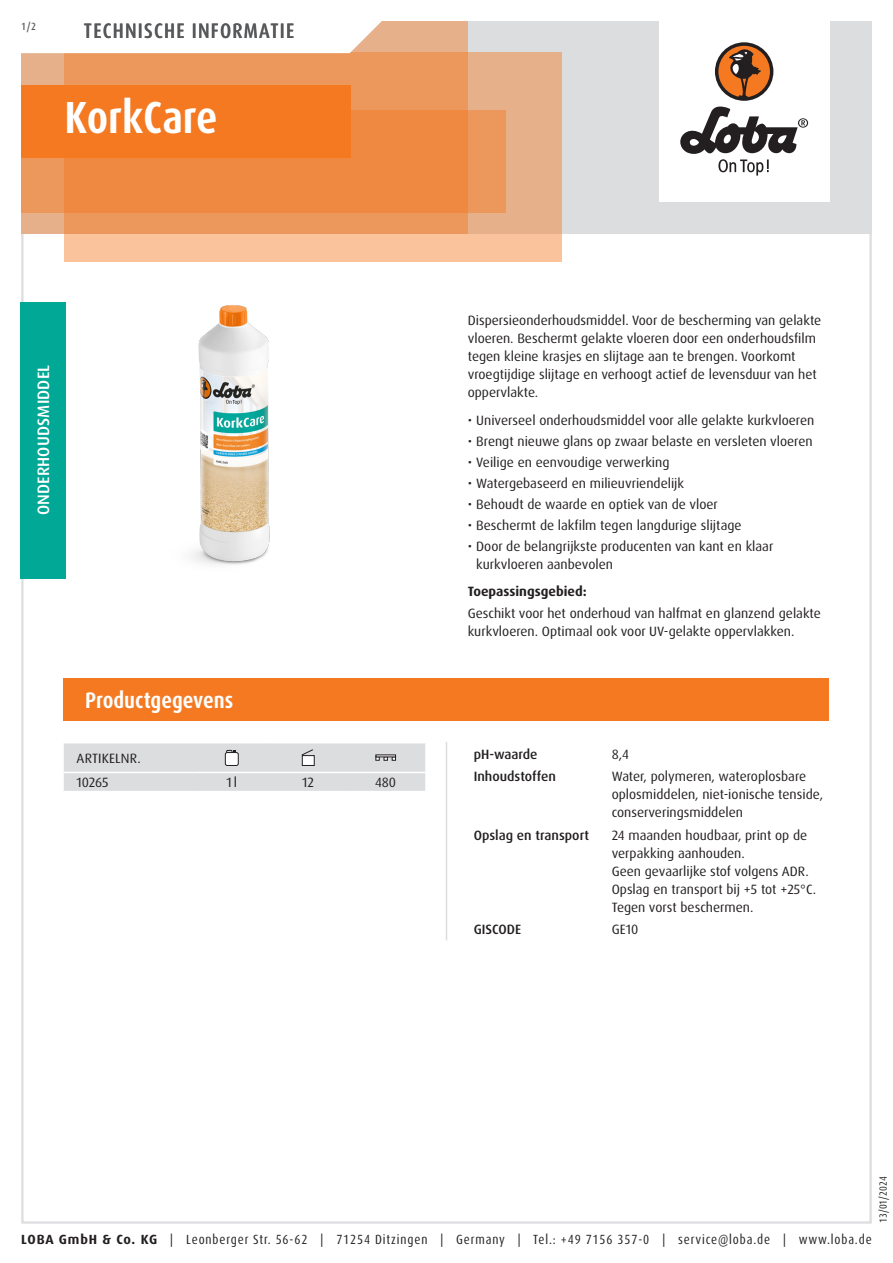
<style>
.page{position:relative;width:893px;height:1263px;background:#fff}
.page>*{position:absolute;margin:0;border:0;box-sizing:border-box;transform-origin:0 0}
.Produktname_weiss{font:700 condensed 45px "Dax Pro";color:#fff}
.Abschnitt{font:700 condensed 22.5px "Dax Pro";color:#fff}
.TI{font:500 condensed 21px "Dax Pro";letter-spacing:.06em;color:#57585a}
.Produktart_Reinigung-Pflege{font:500 16.5px "Dax Pro";letter-spacing:.01em;color:#fff}
.Text{font:13.5px/18px "Dax Pro";color:#231f20}
.Text_ohne_Silbentrennung{font:13.5px/18px "Dax Pro";color:#231f20}
.Text_Medium{font:500 13.5px "Dax Pro";color:#231f20}
.Text_Bold{font:700 13.5px "Dax Pro";color:#231f20}
.Text_Großbuchstaben{font:13.5px "Dax Pro";letter-spacing:.01em;color:#231f20}
.Text_zentriert{font:13.5px "Dax Pro";color:#231f20}
.t1{font:condensed 13.35px "Dax Pro";letter-spacing:.065em;color:#231f20}
.t2{font:condensed 10.5px "Dax Pro";color:#231f20}
.t3{font:500 condensed 10.5px "Dax Pro";color:#57585a}
.s1{font-weight:700;font-stretch:normal}
</style>
<div class="page">
<hr style="left:446px;top:742px;width:1px;height:198px;background:#dcdddf">
<svg style="left:64px;top:743px;width:361px;height:48px;background:#dcddde"></svg>
<div style="left:64px;top:678px;width:765px;height:43px;background:#f47921"></div>
<img style="left:191px;top:305px;width:79px;height:260px">
<div style="left:20px;top:302px;width:46px;height:276px;background:#00a895"></div>
<div style="left:21px;top:21px;width:851px;height:213px;background:#dcdddf"></div>
<div style="left:659px;top:0;width:170px;height:202px;background:#fff"></div>
<svg style="left:680px;top:106px;width:128px;height:70px"></svg>
<div style="left:715px;top:42px;width:58px;height:59px;background:#231f20;border-radius:50%"></div>
<svg style="left:718px;top:45px;width:52px;height:52px"></svg>
<div style="left:64px;top:52px;width:497px;height:209px;background:linear-gradient(to right,#fec79f,#efb992)"></div>
<div style="left:21px;top:111px;width:485px;height:102px;background:#ec975b"></div>
<svg style="left:21px;top:21px;width:447px;height:213px;background:#ed9150"></svg>
<svg style="left:21px;top:21px;width:411px;height:34px;background:#faede4"></svg>
<div style="left:21px;top:85px;width:330px;height:72px;background:#f47921"></div>
<p class="t3" style="left:21px;top:19px;width:16px">1/2</p>
<p class="TI" style="left:84px;top:17px;width:212px">TECHNISCHE INFORMATIE</p>
<p class="Produktname_weiss" style="left:65px;top:89px;width:155px">KorkCare</p>
<p class="Produktart_Reinigung-Pflege" style="left:33px;top:515px;width:152px;rotate:-90deg">ONDERHOUDSMIDDEL</p>
<p class="Abschnitt" style="left:85px;top:686px;width:150px">Productgegevens</p>
<p class="Text_Großbuchstaben" style="left:77px;top:749px;width:66px">ARTIKELNR.</p>
<p class="Text" style="left:77px;top:774px;width:34px">10265</p>
<p class="Text_zentriert" style="left:227px;top:774px;width:12px">1l</p>
<p class="Text_zentriert" style="left:302px;top:774px;width:13px">12</p>
<p class="Text_zentriert" style="left:375px;top:774px;width:22px">480</p>
<p class="Text" style="left:468px;top:312px;width:355px">Dispersieonderhoudsmiddel. Voor de bescherming van gelakte vloeren. Beschermt gelakte vloeren door een onderhoudsfilm tegen kleine krasjes en slijtage aan te brengen. Voorkomt vroegtijdige slijtage en verhoogt actief de levensduur van het oppervlakte.</p>
<p class="Text" style="left:468px;top:411px;width:348px">• Universeel onderhoudsmiddel voor alle gelakte kurkvloeren</p>
<p class="Text" style="left:468px;top:432px;width:346px">• Brengt nieuwe glans op zwaar belaste en versleten vloeren</p>
<p class="Text" style="left:468px;top:453px;width:203px">• Veilige en eenvoudige verwerking</p>
<p class="Text" style="left:468px;top:474px;width:218px">• Watergebaseerd en milieuvriendelijk</p>
<p class="Text" style="left:468px;top:495px;width:252px">• Behoudt de waarde en optiek van de vloer</p>
<p class="Text" style="left:468px;top:516px;width:275px">• Beschermt de lakfilm tegen langdurige slijtage</p>
<p class="Text" style="left:476px;top:537px;width:299px;text-indent:-9px">• Door de belangrijkste producenten van kant en klaar kurkvloeren aanbevolen</p>
<p class="Text_Bold" style="left:468px;top:583px;width:120px">Toepassingsgebied:</p>
<p class="Text" style="left:468px;top:604px;width:355px">Geschikt voor het onderhoud van halfmat en glanzend gelakte kurkvloeren. Optimaal ook voor UV-gelakte oppervlakken.</p>
<p class="Text_Medium" style="left:474px;top:745px;width:65px">pH-waarde</p>
<p class="Text_ohne_Silbentrennung" style="left:612px;top:745px;width:19px">8,4</p>
<p class="Text_Medium" style="left:474px;top:768px;width:84px">Inhoudstoffen</p>
<p class="Text_ohne_Silbentrennung" style="left:612px;top:767px;width:213px">Water, polymeren, wateroplosbare oplosmiddelen, niet-ionische tenside, conserveringsmiddelen</p>
<p class="Text_Medium" style="left:474px;top:826px;width:117px">Opslag en transport</p>
<p class="Text_ohne_Silbentrennung" style="left:612px;top:826px;width:197px">24 maanden houdbaar, print op de verpakking aanhouden.</p>
<p class="Text_ohne_Silbentrennung" style="left:612px;top:862px;width:199px">Geen gevaarlijke stof volgens ADR.</p>
<p class="Text_ohne_Silbentrennung" style="left:612px;top:880px;width:206px">Opslag en transport bij +5 tot +25°C.<br>Tegen vorst beschermen.</p>
<p class="Text_Medium" style="left:474px;top:921px;width:49px">GISCODE</p>
<p class="Text_ohne_Silbentrennung" style="left:612px;top:921px;width:28px">GE10</p>
<p class="t2" style="left:876px;top:1222px;width:48px;rotate:-90deg">13/01/2024</p>
<p class="t1" style="left:21px;top:1230px;width:852px"><span class="s1">LOBA GmbH &amp; Co. KG</span> | Leonberger Str. 56-62 | 71254 Ditzingen | Germany | Tel.: +49 7156 357-0 | service@loba.de | www.loba.de</p>
</div>
